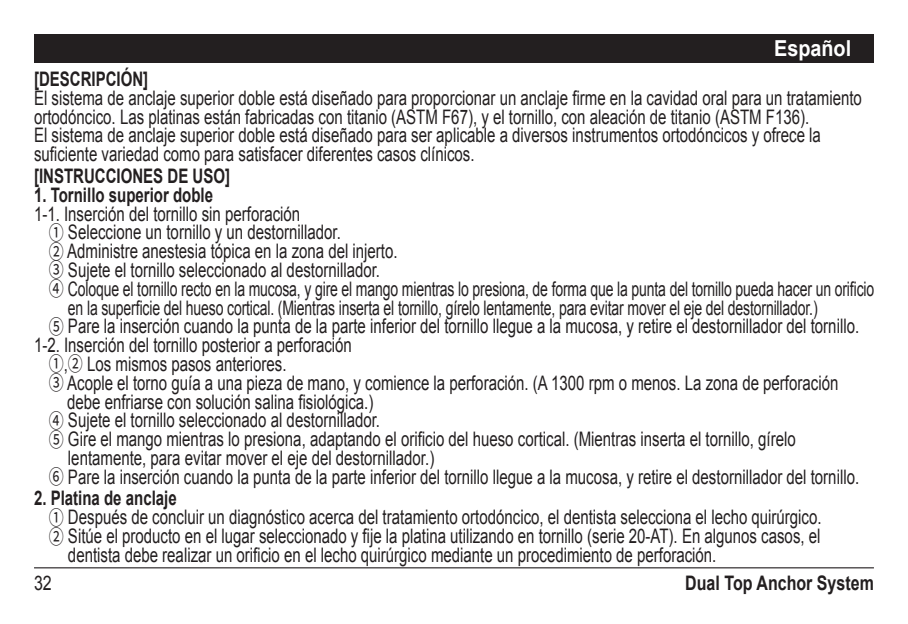
<style>
.page{position:relative;width:908px;height:624px;background:#fff}
.page>*{position:absolute;margin:0;border:0;box-sizing:border-box;transform-origin:0 0}
.t1{font:700 22px "Arial";color:#fff;scale:.9 1}
.t2{font:20px/18.8px "Arial";color:#231f20;scale:.75 1}
.t3{font:20px/18.8px "Arial";color:#231f20;scale:.7 1}
.t4{font:700 20px "Arial";color:#231f20;scale:.75 1}
.t5{font:700 20px "Arial";color:#231f20;scale:.8 1}
.t6{font:20px "Arial";color:#231f20;scale:.8 1}
.s1{font-family:"Noto Sans CJ Kkr"}
</style>
<div class="page">
<hr style="left:34px;top:567px;width:839px;height:1px;background:#231f20">
<div style="left:34px;top:34px;width:839px;height:28px;background:#231f20"></div>
<p class="t1" style="left:773px;top:34px;width:87px">Español</p>
<p class="t4" style="left:34px;top:66px;width:154px">[DESCRIPCIÓN]</p>
<p class="t2" style="left:34px;top:89px;width:1104px">El sistema de anclaje superior doble está diseñado para proporcionar un anclaje firme en la cavidad oral para un tratamiento ortodóncico. Las platinas están fabricadas con titanio (ASTM F67), y el tornillo, con aleación de titanio (ASTM F136).</p>
<p class="t2" style="left:34px;top:126px;width:1050px">El sistema de anclaje superior doble está diseñado para ser aplicable a diversos instrumentos ortodóncicos y ofrece la suficiente variedad como para satisfacer diferentes casos clínicos.</p>
<p class="t4" style="left:34px;top:163px;width:263px">[INSTRUCCIONES DE USO]</p>
<p class="t4" style="left:34px;top:181px;width:240px">1. Tornillo superior doble</p>
<p class="t2" style="left:34px;top:204px;width:356px">1-1. Inserción del tornillo sin perforación</p>
<p class="t2" style="left:49px;top:223px;width:391px"><span class="s1">①</span> Seleccione un tornillo y un destornillador.</p>
<p class="t2" style="left:49px;top:242px;width:466px"><span class="s1">②</span> Administre anestesia tópica en la zona del injerto.</p>
<p class="t2" style="left:49px;top:261px;width:443px"><span class="s1">③</span> Sujete el tornillo seleccionado al destornillador.</p>
<p class="t3" style="left:68px;top:279px;width:1152px;text-indent:-19px"><span class="s1">④</span> Coloque el tornillo recto en la mucosa, y gire el mango mientras lo presiona, de forma que la punta del tornillo pueda hacer un orificio en la superficie del hueso cortical. (Mientras inserta el tornillo, gírelo lentamente, para evitar mover el eje del destornillador.)</p>
<p class="t2" style="left:49px;top:317px;width:1081px"><span class="s1">⑤</span> Pare la inserción cuando la punta de la parte inferior del tornillo llegue a la mucosa, y retire el destornillador del tornillo.</p>
<p class="t2" style="left:34px;top:336px;width:425px">1-2. Inserción del tornillo posterior a perforación</p>
<p class="t2" style="left:49px;top:355px;width:318px"><span class="s1">①</span>,<span class="s1">②</span> Los mismos pasos anteriores.</p>
<p class="t2" style="left:67px;top:373px;width:1029px;text-indent:-18px"><span class="s1">③</span> Acople el torno guía a una pieza de mano, y comience la perforación. (A 1300 rpm o menos. La zona de perforación debe enfriarse con solución salina fisiológica.)</p>
<p class="t2" style="left:49px;top:411px;width:443px"><span class="s1">④</span> Sujete el tornillo seleccionado al destornillador.</p>
<p class="t2" style="left:68px;top:430px;width:971px;text-indent:-19px"><span class="s1">⑤</span> Gire el mango mientras lo presiona, adaptando el orificio del hueso cortical. (Mientras inserta el tornillo, gírelo lentamente, para evitar mover el eje del destornillador.)</p>
<p class="t2" style="left:49px;top:467px;width:1081px"><span class="s1">⑥</span> Pare la inserción cuando la punta de la parte inferior del tornillo llegue a la mucosa, y retire el destornillador del tornillo.</p>
<p class="t4" style="left:34px;top:485px;width:192px">2. Platina de anclaje</p>
<p class="t2" style="left:49px;top:508px;width:1031px"><span class="s1">①</span> Después de concluir un diagnóstico acerca del tratamiento ortodóncico, el dentista selecciona el lecho quirúrgico.</p>
<p class="t2" style="left:68px;top:527px;width:1004px;text-indent:-19px"><span class="s1">②</span> Sitúe el producto en el lugar seleccionado y fije la platina utilizando en tornillo (serie 20-AT). En algunos casos, el dentista debe realizar un orificio en el lecho quirúrgico mediante un procedimiento de perforación.</p>
<p class="t6" style="left:34px;top:570px;width:24px">32</p>
<p class="t5" style="left:685px;top:570px;width:237px">Dual Top Anchor System</p>
</div>
